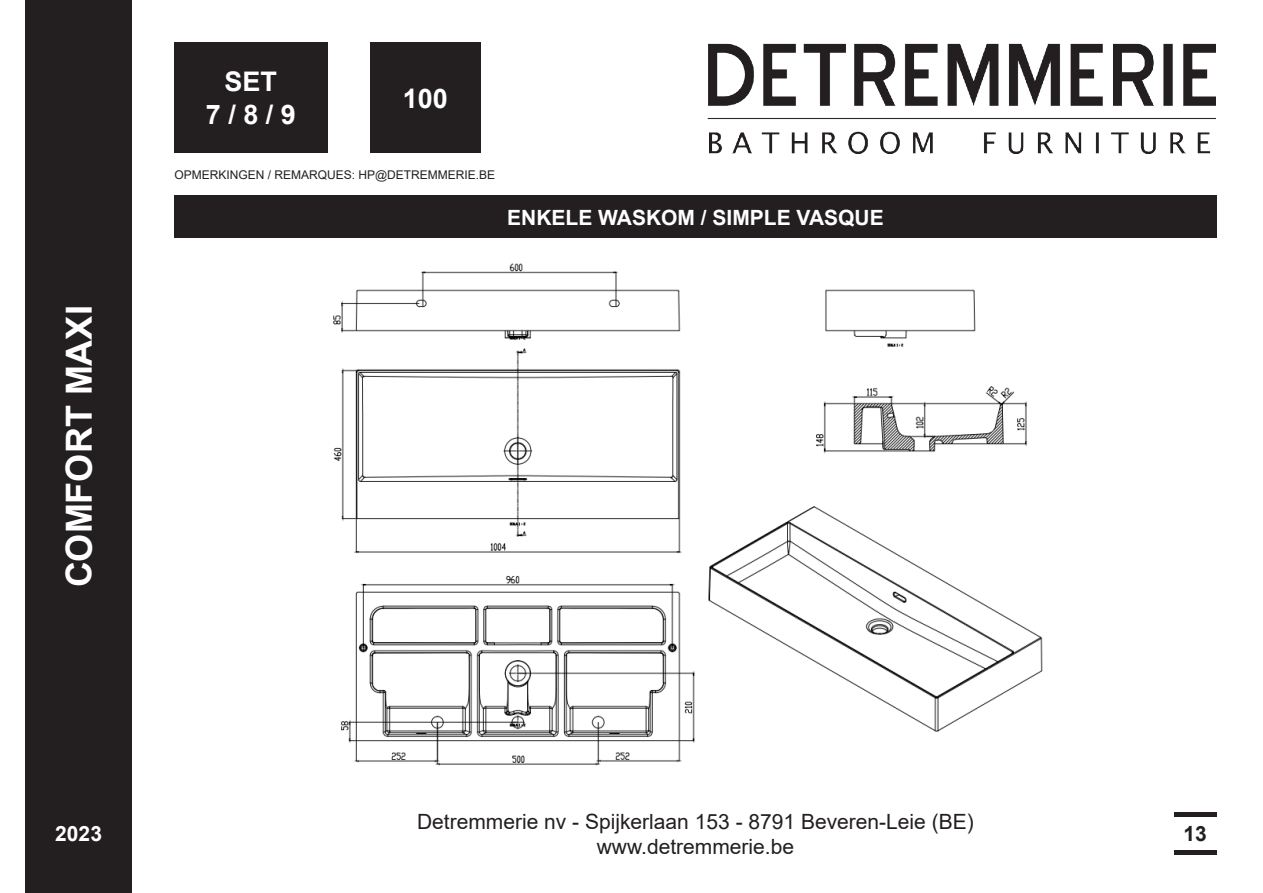
<style>
.page{position:relative;width:1263px;height:893px;background:#fff}
.page>*{position:absolute;margin:0;border:0;box-sizing:border-box;transform-origin:0 0}
.t1{font:700 36px "Arial";color:#fff}
.t2{font:700 27px "Arial";color:#fff}
.t3{font:21px "Arial";color:#231f20}
.t4{font:700 21px "Arial";color:#fff}
.t5{font:700 21px "Arial";color:#231f20}
.t6{font:12px "Arial";color:#231f20}
</style>
<div class="page">
<div style="left:26px;top:0;width:106px;height:893px;background:#231f20"></div>
<img style="left:707px;top:43px;width:509px;height:110px">
<div style="left:174px;top:196px;width:1042px;height:42px;background:#231f20"></div>
<div style="left:370px;top:43px;width:110px;height:110px;background:#231f20"></div>
<div style="left:174px;top:43px;width:153px;height:110px;background:#231f20"></div>
<div style="left:1174px;top:812px;width:42px;height:5px;background:#231f20"></div>
<div style="left:1174px;top:850px;width:42px;height:5px;background:#231f20"></div>
<img style="left:333px;top:263px;width:710px;height:503px">
<p class="t1" style="left:54px;top:587px;width:283px;rotate:-90deg">COMFORT MAXI</p>
<p class="t2" style="left:225px;top:63px;width:54px">SET</p>
<p class="t2" style="left:206px;top:95px;width:92px">7 / 8 / 9</p>
<p class="t2" style="left:403px;top:79px;width:47px">100</p>
<p class="t6" style="left:174px;top:166px;width:322px">OPMERKINGEN / REMARQUES: HP@DETREMMERIE.BE</p>
<p class="t4" style="left:507px;top:202px;width:378px">ENKELE WASKOM / SIMPLE VASQUE</p>
<p class="t4" style="left:55px;top:819px;width:48px">2023</p>
<p class="t3" style="left:417px;top:807px;width:558px">Detremmerie nv - Spijkerlaan 153 - 8791 Beveren-Leie (BE)</p>
<p class="t3" style="left:597px;top:832px;width:199px">www.detremmerie.be</p>
<p class="t5" style="left:1183px;top:819px;width:25px">13</p>
</div>
